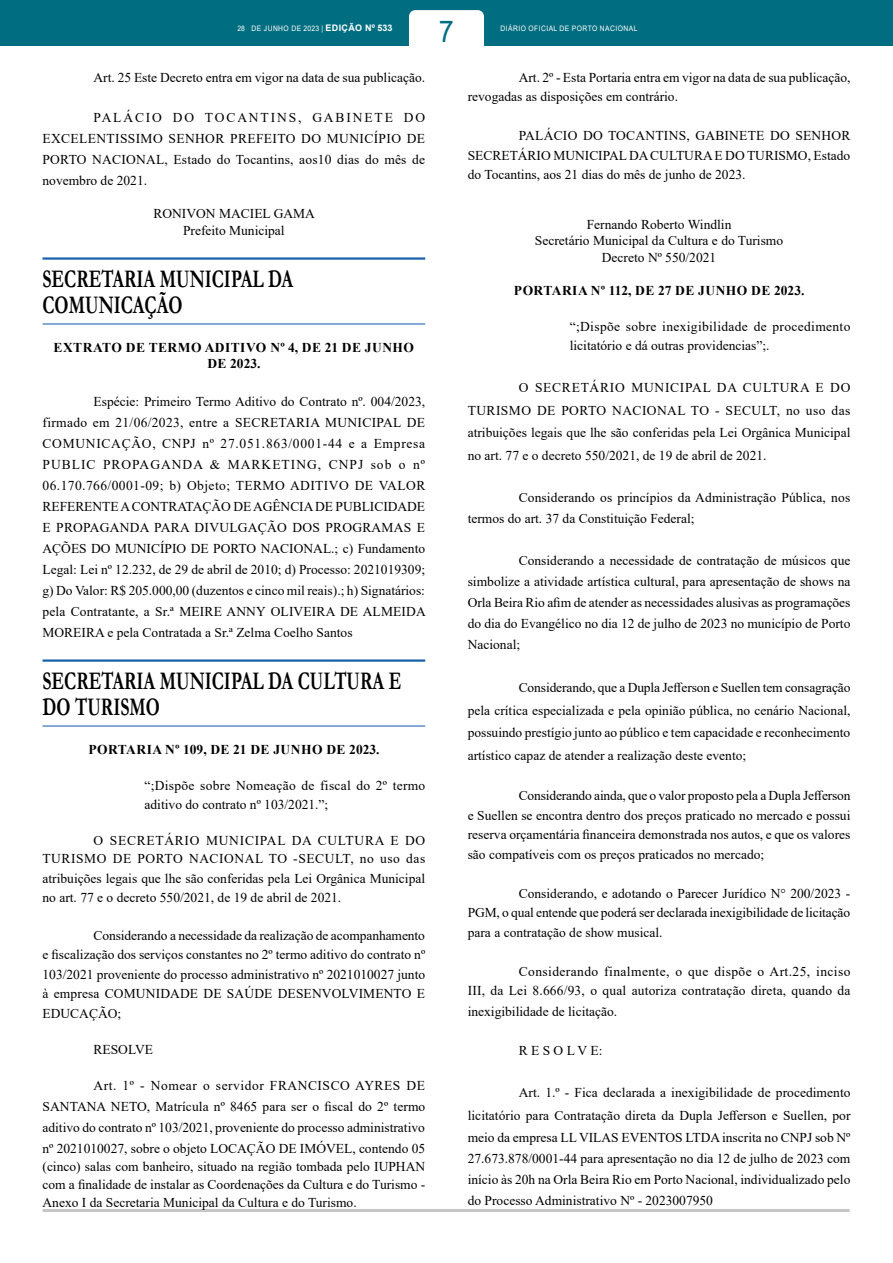
<style>
.page{position:relative;width:893px;height:1263px;background:#fff}
.page>*{position:absolute;margin:0;border:0;box-sizing:border-box;transform-origin:0 0}
.t1{font:30px "Arial";color:#006e80;scale:.9 1}
.t2{font:700 25.5px/25.5px "Garamond";color:#000;scale:.7 1}
.t3{font:13.5px/21px "Times New Roman";color:#000;text-align:justify}
.t4{font:700 13.5px/16.5px "Times New Roman";letter-spacing:.035em;color:#000;text-align:center}
.t5{font:13.5px/19.5px "Times New Roman";letter-spacing:.025em;color:#000}
.t6{font:13.5px/18px "Times New Roman";letter-spacing:.04em;color:#000;text-align:right}
.t7{font:13.5px/19.5px "Times New Roman";letter-spacing:.02em;color:#000}
.t8{font:7.5px "Arial";letter-spacing:.065em;color:#fff;scale:.9 1}
.s1{font-weight:700;font-size:9px}
</style>
<div class="page">
<div style="left:0;top:0;width:893px;height:46px;background:#006e80"></div>
<div style="left:409px;top:10px;width:75px;height:57px;background:#fff;border-radius:6px"></div>
<hr style="left:43px;top:1209px;width:807px;height:3px;background:#c6c6c6">
<hr style="left:43px;top:257px;width:382px;height:3px;background:#1961ac">
<hr style="left:43px;top:323px;width:382px;height:1px;background:#1961ac">
<hr style="left:43px;top:659px;width:382px;height:3px;background:#1961ac">
<hr style="left:43px;top:725px;width:382px;height:1px;background:#1961ac">
<h1 class="t1" style="left:439px;top:11px;width:18px">7</h1>
<p class="t8" style="left:237px;top:24px;width:174px">28 DE JUNHO DE 2023 | <span class="s1">EDIÇÃO Nº 533</span></p>
<p class="t8" style="left:501px;top:24px;width:154px">DIÁRIO OFICIAL DE PORTO NACIONAL</p>
<p class="t3" style="left:94px;top:66px;width:333px">Art. 25 Este Decreto entra em vigor na data de sua publicação.</p>
<p class="t3" style="left:43px;top:107px;width:384px;text-indent:51px">PALÁCIO DO TOCANTINS, GABINETE DO EXCELENTISSIMO SENHOR PREFEITO DO MUNICÍPIO DE PORTO NACIONAL, Estado do Tocantins, aos10 dias do mês de novembro de 2021.</p>
<p class="t3" style="left:153px;top:205px;width:163px;line-height:16.5px;text-align:center">RONIVON MACIEL GAMA<br>Prefeito Municipal</p>
<h2 class="t2" style="left:43px;top:266px;width:360px">SECRETARIA MUNICIPAL DA<br>COMUNICAÇÃO</h2>
<p class="t4" style="left:54px;top:338px;width:362px">EXTRATO DE TERMO ADITIVO Nº 4, DE 21 DE JUNHO<br>DE 2023.</p>
<p class="t3" style="left:43px;top:390px;width:385px;text-indent:51px">Espécie: Primeiro Termo Aditivo do Contrato nº. 004/2023, firmado em 21/06/2023, entre a SECRETARIA MUNICIPAL DE COMUNICAÇÃO, CNPJ nº 27.051.863/0001-44 e a Empresa PUBLIC PROPAGANDA &amp; MARKETING, CNPJ sob o nº 06.170.766/0001-09; b) Objeto; TERMO ADITIVO DE VALOR REFERENTE A CONTRATAÇÃO DE AGÊNCIA DE PUBLICIDADE E PROPAGANDA PARA DIVULGAÇÃO DOS PROGRAMAS E AÇÕES DO MUNICÍPIO DE PORTO NACIONAL.; c) Fundamento Legal: Lei nº 12.232, de 29 de abril de 2010; d) Processo: 2021019309; g) Do Valor: R$ 205.000,00 (duzentos e cinco mil reais).; h) Signatários: pela Contratante, a Sr.ª MEIRE ANNY OLIVEIRA DE ALMEIDA MOREIRA e pela Contratada a Sr.ª Zelma Coelho Santos</p>
<h2 class="t2" style="left:43px;top:668px;width:514px">SECRETARIA MUNICIPAL DA CULTURA E<br>DO TURISMO</h2>
<p class="t4" style="left:88px;top:740px;width:293px">PORTARIA Nº 109, DE 21 DE JUNHO DE 2023.</p>
<p class="t7" style="left:145px;top:775px;width:282px">“;Dispõe sobre Nomeação de fiscal do 2º termo aditivo do contrato nº 103/2021.”;</p>
<p class="t6" style="left:43px;top:831px;width:384px">O SECRETÁRIO MUNICIPAL DA CULTURA E DO<br>TURISMO DE PORTO NACIONAL TO -SECULT, no uso das</p>
<p class="t3" style="left:43px;top:868px;width:384px;line-height:19.5px">atribuições legais que lhe são conferidas pela Lei Orgânica Municipal no art. 77 e o decreto 550/2021, de 19 de abril de 2021.</p>
<p class="t3" style="left:43px;top:925px;width:384px;line-height:19.5px;text-indent:51px">Considerando a necessidade da realização de acompanhamento e fiscalização dos serviços constantes no 2º termo aditivo do contrato nº 103/2021 proveniente do processo administrativo nº 2021010027 junto à empresa COMUNIDADE DE SAÚDE DESENVOLVIMENTO E EDUCAÇÃO;</p>
<p class="t3" style="left:94px;top:1038px;width:61px">RESOLVE</p>
<p class="t3" style="left:43px;top:1074px;width:384px;text-indent:51px">Art. 1º - Nomear o servidor FRANCISCO AYRES DE SANTANA NETO, Matrícula nº 8465 para ser o fiscal do 2º termo aditivo do contrato nº 103/2021, proveniente do processo administrativo nº 2021010027, sobre o objeto LOCAÇÃO DE IMÓVEL, contendo 05</p>
<p class="t3" style="left:43px;top:1157px;width:384px;line-height:18px">(cinco) salas com banheiro, situado na região tombada pelo IUPHAN com a finalidade de instalar as Coordenações da Cultura e do Turismo - Anexo I da Secretaria Municipal da Cultura e do Turismo.</p>
<p class="t3" style="left:468px;top:67px;width:384px;line-height:19.5px;text-indent:51px">Art. 2º - Esta Portaria entra em vigor na data de sua publicação, revogadas as disposições em contrário.</p>
<p class="t3" style="left:468px;top:125px;width:384px;line-height:19.5px;text-indent:51px">PALÁCIO DO TOCANTINS, GABINETE DO SENHOR SECRETÁRIO MUNICIPAL DA CULTURA E DO TURISMO, Estado do Tocantins, aos 21 dias do mês de junho de 2023.</p>
<p class="t3" style="left:535px;top:215px;width:250px;line-height:16.5px;text-align:center">Fernando Roberto Windlin<br>Secretário Municipal da Cultura e do Turismo<br>Decreto Nº 550/2021</p>
<p class="t4" style="left:514px;top:281px;width:292px">PORTARIA Nº 112, DE 27 DE JUNHO DE 2023.</p>
<p class="t5" style="left:570px;top:316px;width:282px">“;Dispõe sobre inexigibilidade de procedimento licitatório e dá outras providencias”;.</p>
<p class="t3" style="left:468px;top:376px;width:384px;line-height:22.5px;text-indent:51px">O SECRETÁRIO MUNICIPAL DA CULTURA E DO TURISMO DE PORTO NACIONAL TO - SECULT, no uso das atribuições legais que lhe são conferidas pela Lei Orgânica Municipal no art. 77 e o decreto 550/2021, de 19 de abril de 2021.</p>
<p class="t3" style="left:468px;top:486px;width:384px;text-indent:51px">Considerando os princípios da Administração Pública, nos termos do art. 37 da Constituição Federal;</p>
<p class="t3" style="left:468px;top:549px;width:384px;text-indent:51px">Considerando a necessidade de contratação de músicos que simbolize a atividade artística cultural, para apresentação de shows na Orla Beira Rio afim de atender as necessidades alusivas as programações do dia do Evangélico no dia 12 de julho de 2023 no município de Porto Nacional;</p>
<p class="t3" style="left:468px;top:676px;width:384px;line-height:22.5px;text-indent:51px">Considerando, que a Dupla Jefferson e Suellen tem consagração pela crítica especializada e pela opinião pública, no cenário Nacional, possuindo prestígio junto ao público e tem capacidade e reconhecimento artístico capaz de atender a realização deste evento;</p>
<p class="t3" style="left:468px;top:785px;width:384px;line-height:19.5px;text-indent:51px">Considerando ainda, que o valor proposto pela a Dupla Jefferson e Suellen se encontra dentro dos preços praticado no mercado e possui reserva orçamentária financeira demonstrada nos autos, e que os valores são compatíveis com os preços praticados no mercado;</p>
<p class="t3" style="left:468px;top:883px;width:384px;line-height:19.5px;text-indent:51px">Considerando, e adotando o Parecer Jurídico N° 200/2023 - PGM, o qual entende que poderá ser declarada inexigibilidade de licitação para a contratação de show musical.</p>
<p class="t3" style="left:468px;top:961px;width:384px;line-height:19.5px;text-align:right">Considerando finalmente, o que dispõe o Art.25, inciso<br>III, da Lei 8.666/93, o qual autoriza contratação direta, quando da</p>
<p class="t3" style="left:468px;top:1001px;width:151px">inexigibilidade de licitação.</p>
<p class="t3" style="left:519px;top:1040px;width:85px">R E S O L V E:</p>
<p class="t3" style="left:468px;top:1081px;width:384px;line-height:22.5px;text-indent:51px">Art. 1.º - Fica declarada a inexigibilidade de procedimento licitatório para Contratação direta da Dupla Jefferson e Suellen, por meio da empresa LL VILAS EVENTOS LTDA inscrita no CNPJ sob Nº</p>
<p class="t3" style="left:468px;top:1148px;width:384px">27.673.878/0001-44 para apresentação no dia 12 de julho de 2023 com início às 20h na Orla Beira Rio em Porto Nacional, individualizado pelo do Processo Administrativo Nº - 2023007950</p>
</div>
